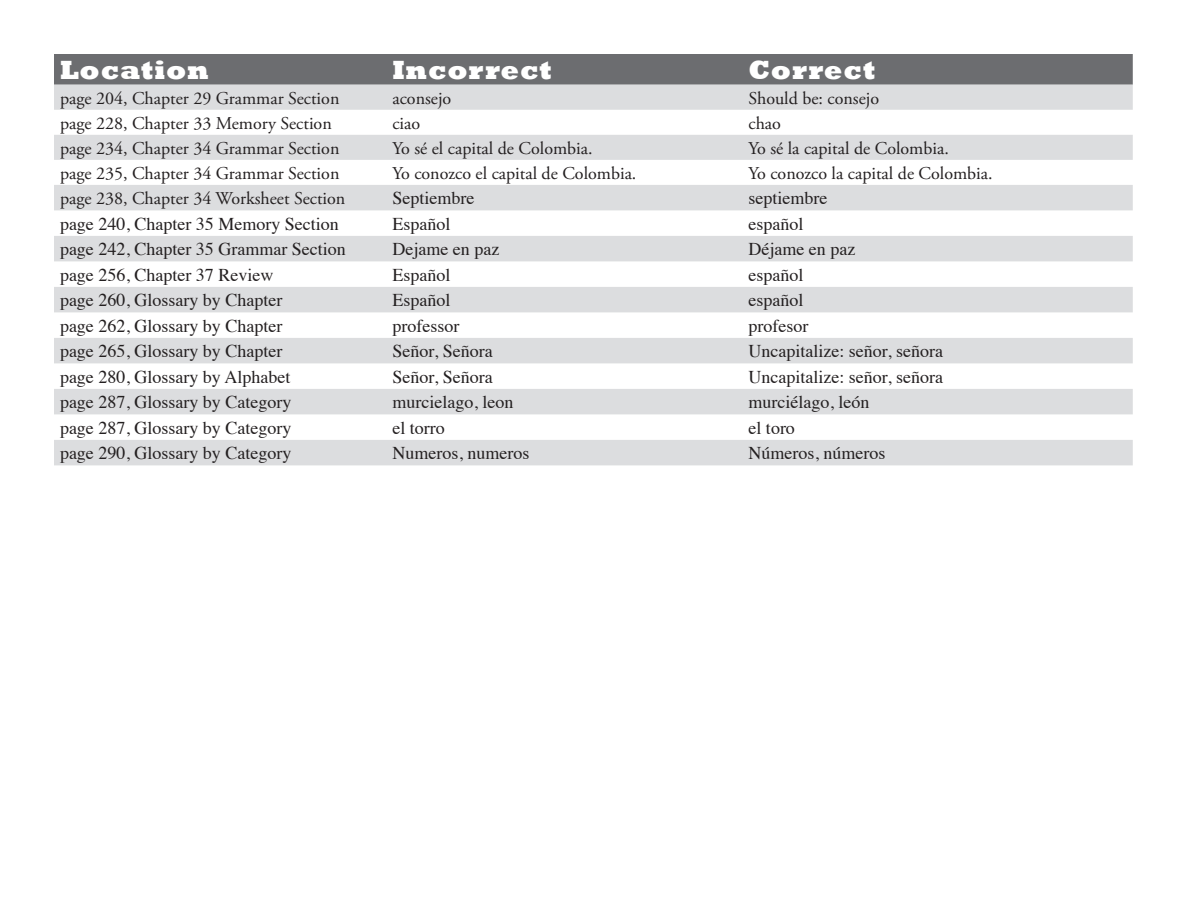
<style>
.page{position:relative;width:1188px;height:918px;background:#fff}
.page>*{position:absolute;margin:0;border:0;box-sizing:border-box;transform-origin:0 0}
.t1{font:800 27px "Rockwell";letter-spacing:.03em;color:#fff}
.t2{font:18px "Times";color:#231f20}
.t3{font:18px "Adobe Garamond Pro";color:#231f20}
</style>
<div class="page">
<div style="left:54px;top:54px;width:1079px;height:31px;background:#6c6d70"></div>
<svg style="left:54px;top:85px;width:1079px;height:380px;fill:#dcdddf"></svg>
<p class="t1" style="left:60px;top:54px;width:150px">Location</p>
<p class="t1" style="left:392px;top:54px;width:161px">Incorrect</p>
<p class="t1" style="left:748px;top:54px;width:128px">Correct</p>
<p class="t3" style="left:60px;top:87px;width:281px">page 204, Chapter 29 Grammar Section</p>
<p class="t3" style="left:392px;top:87px;width:60px">aconsejo</p>
<p class="t3" style="left:748px;top:87px;width:132px">Should be: consejo</p>
<p class="t3" style="left:60px;top:112px;width:273px">page 228, Chapter 33 Memory Section</p>
<p class="t3" style="left:392px;top:112px;width:29px">ciao</p>
<p class="t3" style="left:748px;top:112px;width:34px">chao</p>
<p class="t3" style="left:60px;top:137px;width:281px">page 234, Chapter 34 Grammar Section</p>
<p class="t3" style="left:392px;top:137px;width:202px">Yo sé el capital de Colombia.</p>
<p class="t3" style="left:748px;top:137px;width:202px">Yo sé la capital de Colombia.</p>
<p class="t3" style="left:60px;top:162px;width:281px">page 235, Chapter 34 Grammar Section</p>
<p class="t3" style="left:392px;top:162px;width:246px">Yo conozco el capital de Colombia.</p>
<p class="t3" style="left:748px;top:162px;width:246px">Yo conozco la capital de Colombia.</p>
<p class="t3" style="left:60px;top:187px;width:287px">page 238, Chapter 34 Worksheet Section</p>
<p class="t2" style="left:392px;top:182px;width:83px">Septiembre</p>
<p class="t2" style="left:748px;top:182px;width:80px">septiembre</p>
<p class="t2" style="left:60px;top:207px;width:280px">page 240, Chapter 35 Memory Section</p>
<p class="t2" style="left:392px;top:207px;width:59px">Español</p>
<p class="t2" style="left:748px;top:207px;width:56px">español</p>
<p class="t2" style="left:60px;top:233px;width:287px">page 242, Chapter 35 Grammar Section</p>
<p class="t2" style="left:392px;top:233px;width:108px">Dejame en paz</p>
<p class="t2" style="left:748px;top:233px;width:108px">Déjame en paz</p>
<p class="t2" style="left:60px;top:258px;width:215px">page 256, Chapter 37 Review</p>
<p class="t2" style="left:392px;top:258px;width:59px">Español</p>
<p class="t2" style="left:748px;top:258px;width:56px">español</p>
<p class="t2" style="left:60px;top:284px;width:224px">page 260, Glossary by Chapter</p>
<p class="t2" style="left:392px;top:284px;width:59px">Español</p>
<p class="t2" style="left:748px;top:284px;width:56px">español</p>
<p class="t2" style="left:60px;top:309px;width:224px">page 262, Glossary by Chapter</p>
<p class="t2" style="left:392px;top:309px;width:68px">professor</p>
<p class="t2" style="left:748px;top:309px;width:61px">profesor</p>
<p class="t2" style="left:60px;top:335px;width:224px">page 265, Glossary by Chapter</p>
<p class="t2" style="left:392px;top:335px;width:102px">Señor, Señora</p>
<p class="t2" style="left:748px;top:335px;width:196px">Uncapitalize: señor, señora</p>
<p class="t2" style="left:60px;top:360px;width:232px">page 280, Glossary by Alphabet</p>
<p class="t2" style="left:392px;top:360px;width:102px">Señor, Señora</p>
<p class="t2" style="left:748px;top:360px;width:196px">Uncapitalize: señor, señora</p>
<p class="t2" style="left:60px;top:386px;width:233px">page 287, Glossary by Category</p>
<p class="t2" style="left:392px;top:386px;width:122px">murcielago, leon</p>
<p class="t2" style="left:748px;top:386px;width:122px">murciélago, león</p>
<p class="t2" style="left:60px;top:411px;width:233px">page 287, Glossary by Category</p>
<p class="t2" style="left:392px;top:411px;width:54px">el torro</p>
<p class="t2" style="left:748px;top:411px;width:48px">el toro</p>
<p class="t2" style="left:60px;top:437px;width:233px">page 290, Glossary by Category</p>
<p class="t2" style="left:392px;top:437px;width:138px">Numeros, numeros</p>
<p class="t2" style="left:748px;top:437px;width:138px">Números, números</p>
</div>
